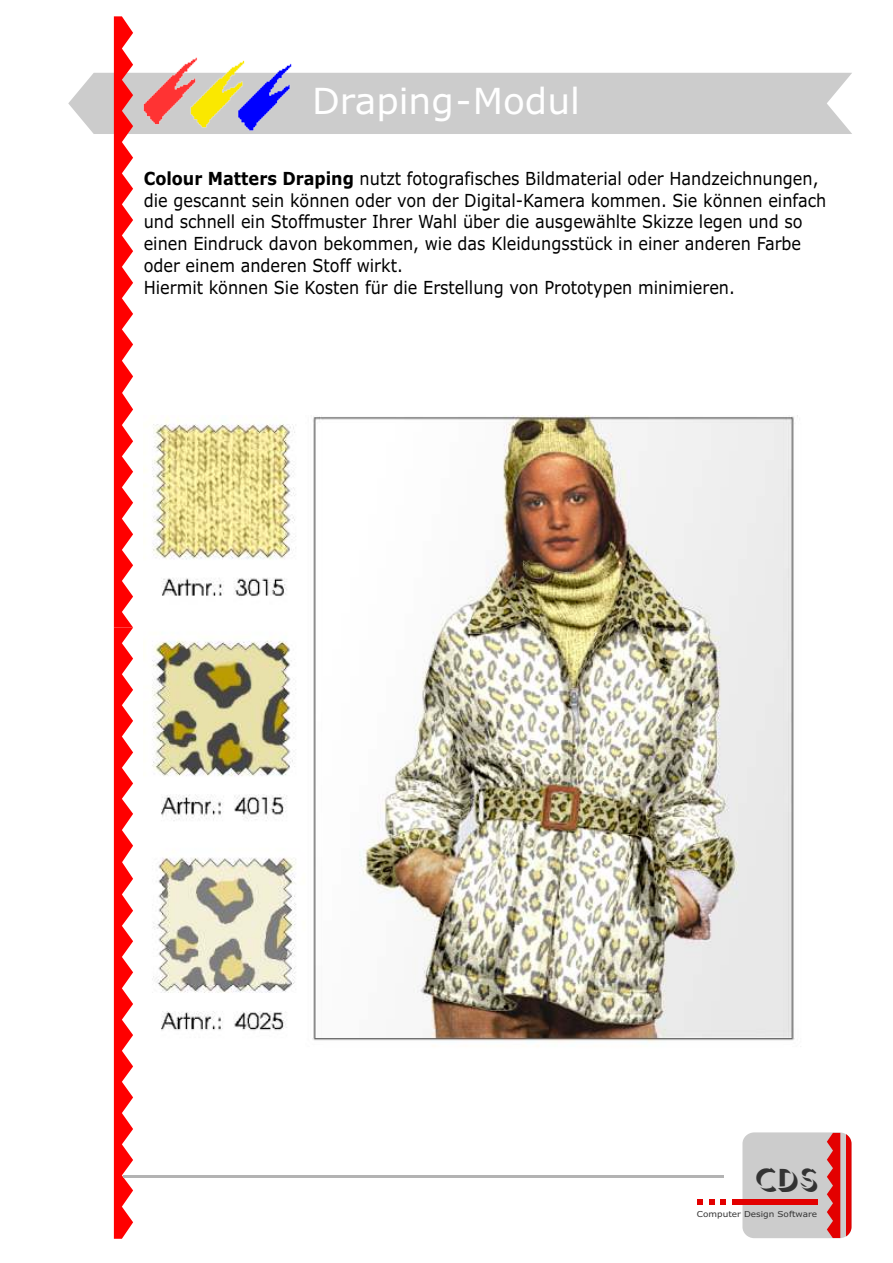
<style>
.page{position:relative;width:893px;height:1263px;background:#fff}
.page>*{position:absolute;margin:0;border:0;box-sizing:border-box;transform-origin:0 0}
.t1{font:36px "Verdana";color:#fff}
.t2{font:32.55px "Umbra BT";color:#333;scale:1.07 1}
.t3{font:18px/21.9px "Verdana";color:#000;scale:.89 1}
.t4{font:8.25px "Verdana";color:#333;scale:1.09 1}
.s1{font-weight:700}
</style>
<div class="page">
<div style="left:68px;top:73px;width:784px;height:61px;background:#ccc"></div>
<div style="left:742px;top:1132px;width:109px;height:106px;background:#ccc;border-radius:12px"></div>
<div style="left:846px;top:1132px;width:5px;height:106px;background:#e30000"></div>
<svg style="left:827px;top:1133px;width:13px;height:105px"></svg>
<svg style="left:697px;top:1199px;width:6px;height:6px"></svg>
<svg style="left:709px;top:1199px;width:5px;height:6px"></svg>
<svg style="left:720px;top:1199px;width:6px;height:6px"></svg>
<div style="left:732px;top:1199px;width:85px;height:6px;background:#e30000"></div>
<svg style="left:114px;top:16px;width:19px;height:1223px"></svg>
<img style="left:143px;top:57px;width:149px;height:77px">
<img style="left:143px;top:416px;width:655px;height:631px">
<hr style="left:123px;top:1175px;width:601px;height:2px;background:#b3b3b3">
<h1 class="t1" style="left:312px;top:86px;width:269px">Draping -Modul</h1>
<p class="t3" style="left:144px;top:169px;width:769px"><span class="s1">Colour Matters Draping</span> nutzt fotografisches Bildmaterial oder Handzeichnungen, die gescannt sein können oder von der Digital-Kamera kommen. Sie können einfach und schnell ein Stoffmuster Ihrer Wahl über die ausgewählte Skizze legen und so einen Eindruck davon bekommen, wie das Kleidungsstück in einer anderen Farbe oder einem anderen Stoff wirkt.<br>Hiermit können Sie Kosten für die Erstellung von Prototypen minimieren.</p>
<h2 class="t2" style="left:755px;top:1163px;width:61px">CDS</h2>
<p class="t4" style="left:697px;top:1210px;width:112px">Computer Design Software</p>
</div>
